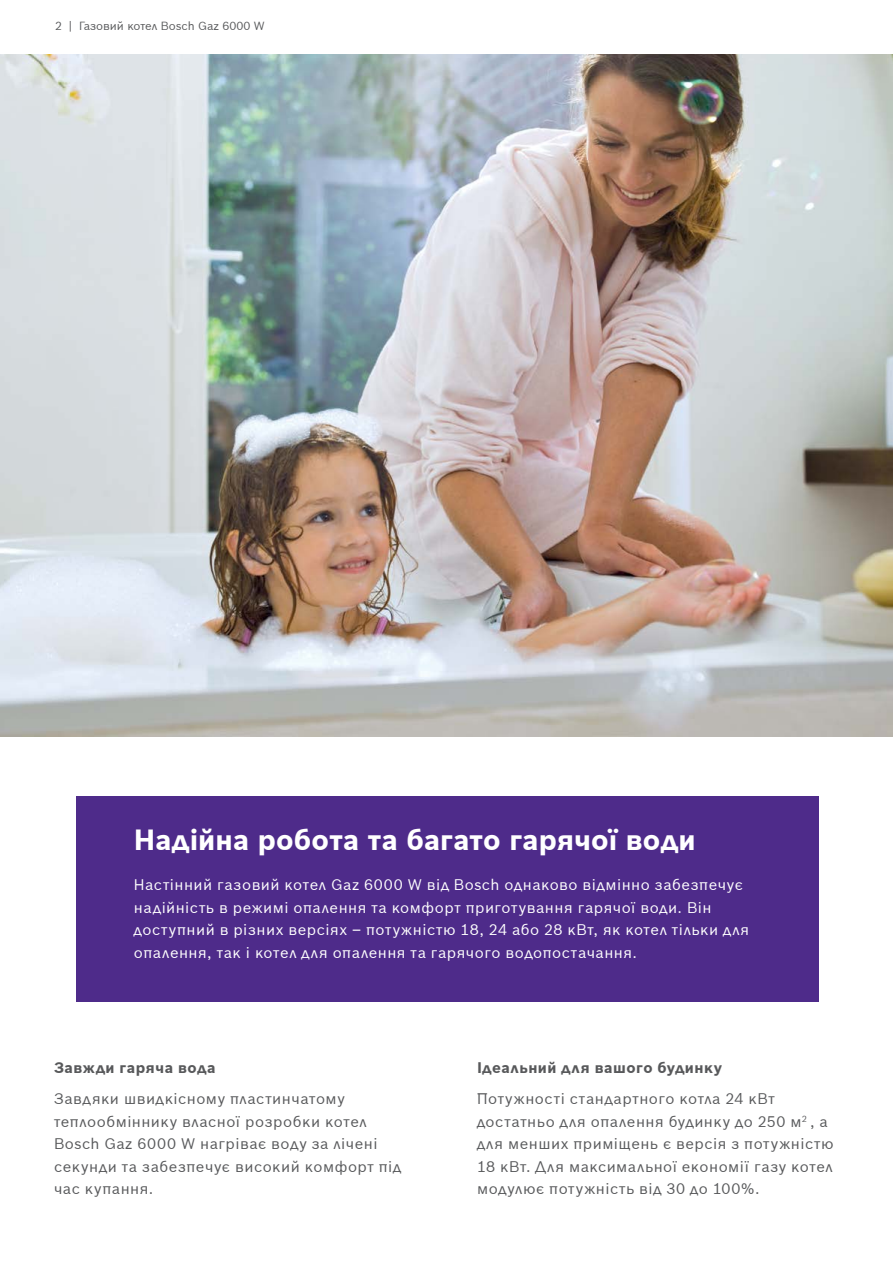
<style>
.page{position:relative;width:893px;height:1263px;background:#fff}
.page>*{position:absolute;margin:0;border:0;box-sizing:border-box;transform-origin:0 0}
.t1{font:700 28.5px "Bosch Sans";letter-spacing:.005em;color:#fff}
.t2{font:15px/22.5px "Bosch Sans";letter-spacing:.035em;color:#58595b}
.t3{font:15px/22.5px "Bosch Sans";letter-spacing:.035em;color:#fff}
.t4{font:700 15px "Bosch Sans";letter-spacing:.035em;color:#58595b}
.t5{font:11.55px "Bosch Sans";color:#58595b}
</style>
<div class="page">
<img style="left:0;top:54px;width:893px;height:682px">
<div style="left:77px;top:796px;width:742px;height:205px;background:#4e2b8a"></div>
<p class="t5" style="left:55px;top:17px;width:211px">2 | Газовий котел Bosch Gaz 6000 W</p>
<h1 class="t1" style="left:134px;top:818px;width:563px">Надійна робота та багато гарячої води</h1>
<p class="t3" style="left:134px;top:872px;width:617px">Настінний газовий котел Gaz 6000 W від Bosch однаково відмінно забезпечує надійність в режимі опалення та комфорт приготування гарячої води. Він доступний в різних версіях – потужністю 18, 24 або 28 кВт, як котел тільки для опалення, так і котел для опалення та гарячого водопостачання.</p>
<p class="t4" style="left:54px;top:1056px;width:163px">Завжди гаряча вода</p>
<p class="t2" style="left:54px;top:1086px;width:349px">Завдяки швидкісному пластинчатому теплообміннику власної розробки котел Bosch Gaz 6000 W нагріває воду за лічені секунди та забезпечує високий комфорт під час купання.</p>
<p class="t4" style="left:477px;top:1056px;width:247px">Ідеальний для вашого будинку</p>
<p class="t2" style="left:477px;top:1086px;width:358px">Потужності стандартного котла 24 кВт достатньо для опалення будинку до 250 м<sup>2</sup> , а для менших приміщень є версія з потужністю 18 кВт. Для максимальної економії газу котел модулює потужність від 30 до 100%.</p>
</div>
